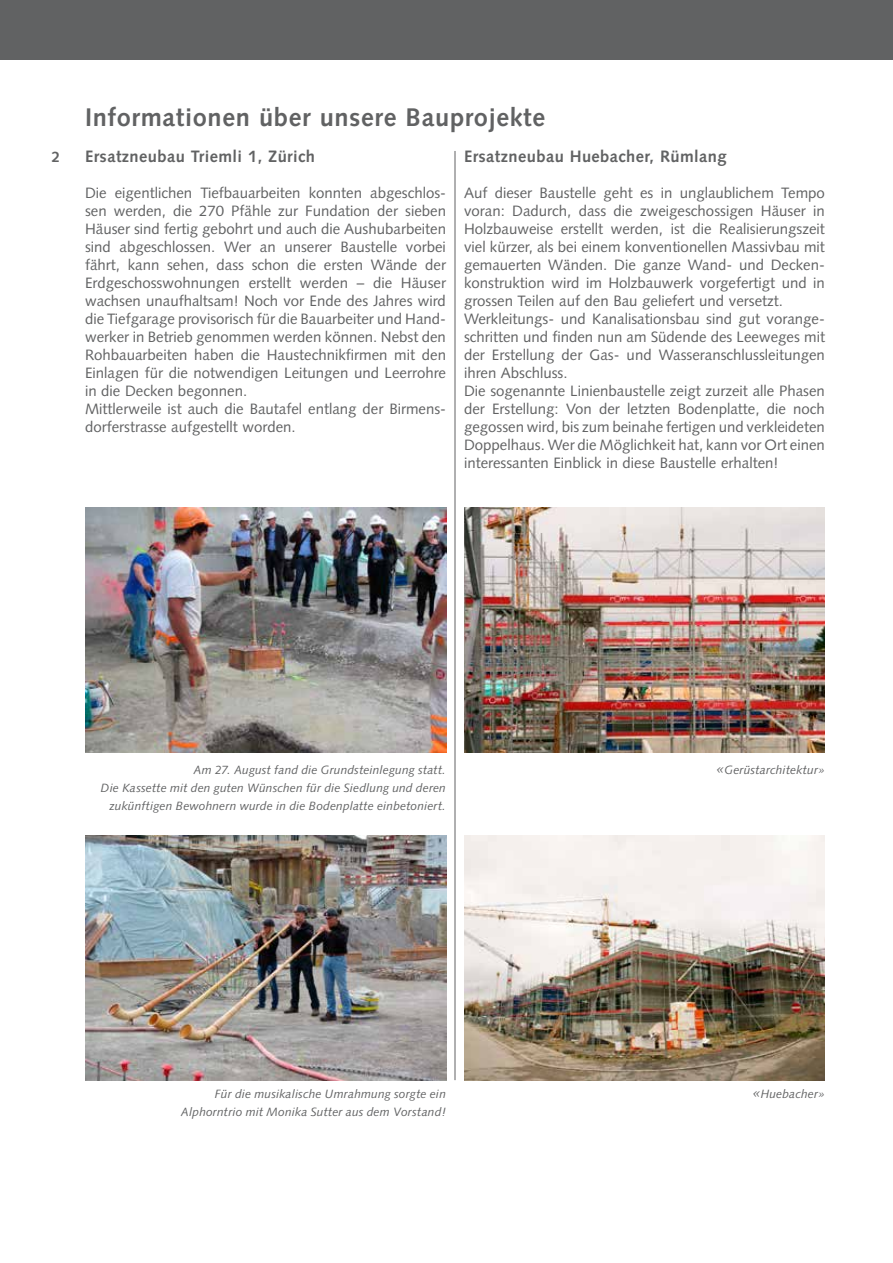
<style>
.page{position:relative;width:893px;height:1263px;background:#fff}
.page>*{position:absolute;margin:0;border:0;box-sizing:border-box;transform-origin:0 0}
.t1{font:700 25.5px "Syntax";letter-spacing:.025em;color:#616263}
.t2{font:700 16.5px "Syntax";letter-spacing:.025em;color:#616263}
.t3{font:15px/18px "Syntax";color:#616263}
.t4{font:700 15px "Syntax";color:#616263}
.t5{font:italic 12px/18px "Syntax";letter-spacing:.01em;color:#616263;text-align:right}
.s1{font-size:15px}
</style>
<div class="page">
<div style="left:0;top:0;width:893px;height:60px;background:#616263"></div>
<hr style="left:455px;top:151px;width:1px;height:929px;background:#616263">
<img style="left:85px;top:508px;width:361px;height:245px">
<img style="left:85px;top:835px;width:361px;height:245px">
<img style="left:464px;top:508px;width:361px;height:245px">
<img style="left:464px;top:835px;width:361px;height:245px">
<h1 class="t1" style="left:85px;top:103px;width:462px">Informationen über unsere Bauprojekte</h1>
<p class="t4" style="left:52px;top:148px;width:10px">2</p>
<p class="t2" style="left:464px;top:147px;width:264px">Ersatzneubau Huebacher, Rümlang</p>
<p class="t3" style="left:464px;top:184px;width:362px">Auf dieser Baustelle geht es in unglaublichem Tempo voran: Dadurch, dass die zweigeschossigen Häuser in Holzbauweise erstellt werden, ist die Realisierungszeit viel kürzer, als bei einem konventionellen Massivbau mit gemauerten Wänden. Die ganze Wand- und Decken&shy;konstruktion wird im Holzbauwerk vorgefertigt und in grossen Teilen auf den Bau geliefert und versetzt.<br>Werkleitungs- und Kanalisationsbau sind gut vorange&shy;schritten und finden nun am Südende des Leeweges mit der Erstellung der Gas- und Wasseranschlussleitungen ihren Abschluss.<br>Die sogenannte Linienbaustelle zeigt zurzeit alle Phasen der Erstellung: Von der letzten Bodenplatte, die noch gegossen wird, bis zum beinahe fertigen und verkleideten Doppelhaus. Wer die Möglichkeit hat, kann vor Ort einen interessanten Einblick in diese Baustelle erhalten!</p>
<p class="t2" style="left:85px;top:147px;width:232px">Ersatzneubau Triemli 1, Zürich</p>
<p class="t3" style="left:85px;top:184px;width:362px">Die eigentlichen Tiefbauarbeiten konnten abgeschlos&shy;sen werden, die 270 Pfähle zur Fundation der sieben Häuser sind fertig gebohrt und auch die Aushubarbeiten sind abgeschlossen. Wer an unserer Baustelle vorbei fährt, kann sehen, dass schon die ersten Wände der Erdgeschosswohnungen erstellt werden – die Häuser wachsen unaufhaltsam! Noch vor Ende des Jahres wird die Tiefgarage provisorisch für die Bauarbeiter und Hand&shy;werker in Betrieb genommen werden können. Nebst den Rohbauarbeiten haben die Haustechnikfirmen mit den Einlagen für die notwendigen Leitungen und Leerrohre in die Decken begonnen.<br>Mittlerweile ist auch die Bautafel entlang der Birmens&shy;dorferstrasse aufgestellt worden.</p>
<p class="t5" style="left:101px;top:761px;width:347px">Am 27. August fand die Grundsteinlegung statt.<br>Die Kassette mit den guten Wünschen für die Siedlung und deren zukünftigen Bewohnern wurde in die Bodenplatte einbetoniert.</p>
<p class="t5" style="left:181px;top:1085px;width:267px">Für die musikalische Umrahmung sorgte ein<br>Alphorntrio mit Monika Sutter aus dem Vorstand!</p>
<p class="t5" style="left:716px;top:761px;width:110px"><span class="s1">«</span>Gerüstarchitektur»</p>
<p class="t5" style="left:752px;top:1085px;width:74px"><span class="s1">«</span>Huebacher»</p>
</div>
